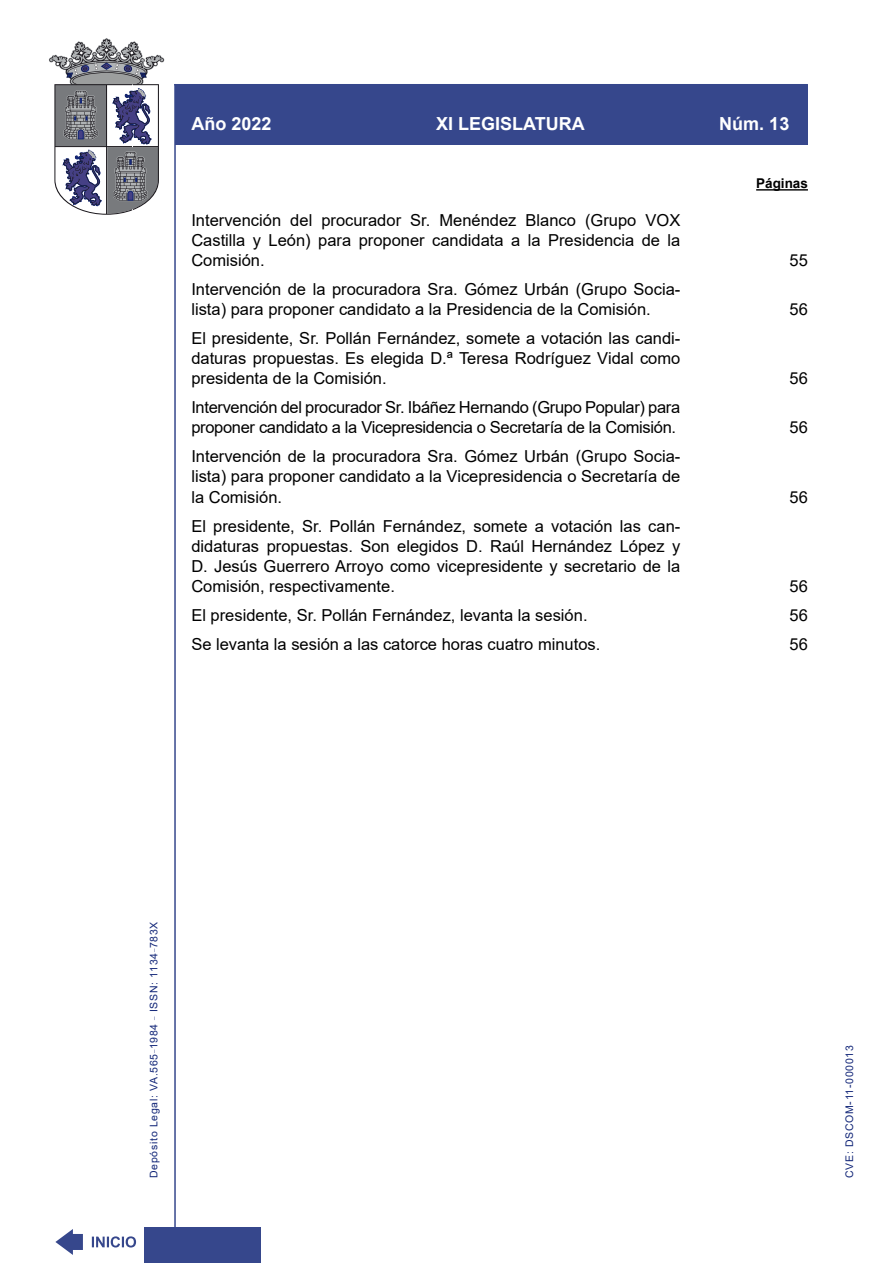
<style>
.page{position:relative;width:893px;height:1263px;background:#fff}
.page>*{position:absolute;margin:0;border:0;box-sizing:border-box;transform-origin:0 0}
.t1{font:700 18px "Arial";color:#fff}
.Sumario{font:16.5px/20.2px "Arial";color:#000;text-align:justify}
.Sumario-2{font:16.5px/20.2px "Arial";letter-spacing:-.02em;color:#000}
.Paginas{font:700 13.5px "Arial";color:#000}
.t2{font:10.5px "Arial";letter-spacing:.065em;color:#122678}
</style>
<div class="page">
<hr style="left:174px;top:84px;width:2px;height:1179px;background:#36478c">
<div style="left:144px;top:1227px;width:117px;height:36px;background:#36478c"></div>
<hr style="left:174px;top:84px;width:634px;height:1px;background:#36478c">
<svg style="left:92px;top:1236px;width:44px;height:11px"></svg>
<svg style="left:55px;top:1229px;width:28px;height:26px"></svg>
<div style="left:175px;top:85px;width:633px;height:60px;background:#36478c"></div>
<svg style="left:49px;top:38px;width:115px;height:177px"></svg>
<hr style="left:756px;top:189px;width:52px;height:2px;background:#000">
<p class="t1" style="left:191px;top:111px;width:82px">Año 2022</p>
<p class="t1" style="left:436px;top:111px;width:150px">XI LEGISLATURA</p>
<p class="t1" style="left:719px;top:111px;width:72px">Núm. 13</p>
<p class="Sumario" style="left:191px;top:210px;width:490px">Intervención del procurador Sr. Menéndez Blanco (Grupo VOX Castilla y León) para proponer candidata a la Presidencia de la Comisión.</p>
<p class="Sumario" style="left:191px;top:279px;width:489px">Intervención de la procuradora Sra. Gómez Urbán (Grupo Socia&shy;lista) para proponer candidato a la Presidencia de la Comisión.</p>
<p class="Sumario" style="left:191px;top:328px;width:490px">El presidente, Sr. Pollán Fernández, somete a votación las candi&shy;daturas propuestas. Es elegida D.ª Teresa Rodríguez Vidal como presidenta de la Comisión.</p>
<p class="Sumario-2" style="left:191px;top:397px;width:490px">Intervención del procurador Sr. Ibáñez Hernando (Grupo Popular) para proponer candidato a la Vicepresidencia o Secretaría de la Comisión.</p>
<p class="Sumario" style="left:191px;top:446px;width:490px">Intervención de la procuradora Sra. Gómez Urbán (Grupo Socia&shy;lista) para proponer candidato a la Vicepresidencia o Secretaría de la Comisión.</p>
<p class="Sumario" style="left:191px;top:515px;width:490px">El presidente, Sr. Pollán Fernández, somete a votación las can&shy;didaturas propuestas. Son elegidos D. Raúl Hernández López y D. Jesús Guerrero Arroyo como vicepresidente y secretario de la Comisión, respectivamente.</p>
<p class="Paginas" style="left:756px;top:174px;width:53px">Páginas</p>
<p class="Sumario" style="left:790px;top:250px;width:20px">55</p>
<p class="Sumario" style="left:790px;top:299px;width:20px">56</p>
<p class="Sumario" style="left:790px;top:368px;width:20px">56</p>
<p class="Sumario" style="left:790px;top:417px;width:20px">56</p>
<p class="Sumario" style="left:790px;top:487px;width:20px">56</p>
<p class="Sumario" style="left:790px;top:576px;width:20px">56</p>
<p class="Sumario" style="left:191px;top:605px;width:398px">El presidente, Sr. Pollán Fernández, levanta la sesión.</p>
<p class="Sumario" style="left:790px;top:605px;width:20px">56</p>
<p class="Sumario" style="left:191px;top:634px;width:411px">Se levanta la sesión a las catorce horas cuatro minutos.</p>
<p class="Sumario" style="left:790px;top:634px;width:20px">56</p>
<p class="t2" style="left:146px;top:1178px;width:258px;rotate:-90deg">Depósito Legal: VA.565<sup>_</sup>1984 <sup>_</sup> ISSN: 1134<sup>_</sup>783X</p>
<p class="t2" style="left:842px;top:1178px;width:134px;rotate:-90deg">CVE: DSCOM-11-000013</p>
</div>
